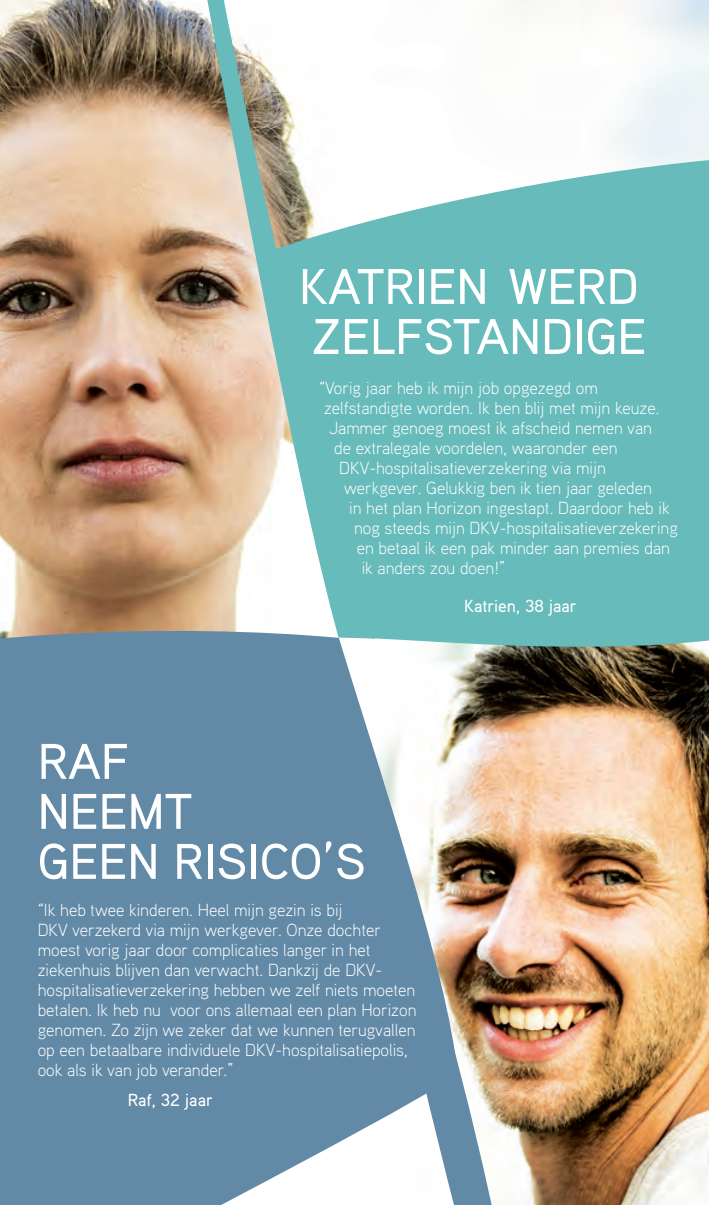
<style>
.page{position:relative;width:709px;height:1205px;background:#fff}
.page>*{position:absolute;margin:0;border:0;box-sizing:border-box;transform-origin:0 0}
.t1{font:500 50px/50px "Aaux Pro";color:#fff}
.t2{font:300 17.5px/20px "Aaux Pro";color:#fff}
.t3{font:500 17.5px "Aaux Pro";color:#fff}
</style>
<div class="page">
<img style="left:0;top:0;width:708px;height:1205px">
<div style="left:385px;top:160px;width:323px;height:494px;background:#67bbbb"></div>
<svg style="left:194px;top:0;width:191px;height:623px"></svg>
<img style="left:457px;top:1040px;width:83px;height:165px">
<svg style="left:0;top:623px;width:457px;height:582px;background:#7799b1"></svg>
<svg style="left:708px;top:0;width:1px;height:1182px"></svg>
<p class="t1" style="left:299px;top:260px;width:349px">KATRIEN WERD<br>ZELFSTANDIGE</p>
<p class="t2" style="left:319px;top:377px;width:280px">“Vorig jaar heb ik mijn job opgezegd om</p>
<p class="t2" style="left:324px;top:397px;width:337px">zelfstandigte worden. Ik ben blij met mijn keuze.</p>
<p class="t2" style="left:329px;top:417px;width:324px">Jammer genoeg moest ik afscheid nemen van</p>
<p class="t2" style="left:334px;top:437px;width:285px">de extralegale voordelen, waaronder een</p>
<p class="t2" style="left:339px;top:457px;width:268px">DKV-hospitalisatieverzekering via mijn</p>
<p class="t2" style="left:344px;top:477px;width:309px">werkgever. Gelukkig ben ik tien jaar geleden</p>
<p class="t2" style="left:349px;top:497px;width:322px">in het plan Horizon ingestapt. Daardoor heb ik</p>
<p class="t2" style="left:354px;top:517px;width:325px">nog steeds mijn DKV-hospitalisatieverzekering</p>
<p class="t2" style="left:356px;top:537px;width:315px">en betaal ik een pak minder aan premies dan</p>
<p class="t2" style="left:362px;top:557px;width:145px">ik anders zou doen!”</p>
<p class="t3" style="left:464px;top:594px;width:114px">Katrien, 38 jaar</p>
<p class="t1" style="left:38px;top:735px;width:329px">RAF<br>NEEMT<br>GEEN RISICO’S</p>
<p class="t2" style="left:38px;top:900px;width:380px">“Ik heb twee kinderen. Heel mijn gezin is bij<br>DKV verzekerd via mijn werkgever. Onze dochter moest vorig jaar door complicaties langer in het ziekenhuis blijven dan verwacht. Dankzij de DKV&shy;hospitalisatieverzekering hebben we zelf niets moeten betalen. Ik heb nu voor ons allemaal een plan Horizon genomen. Zo zijn we zeker dat we kunnen terugvallen op een betaalbare individuele DKV-hospitalisatiepolis, ook als ik van job verander.”</p>
<p class="t3" style="left:128px;top:1089px;width:86px">Raf, 32 jaar</p>
</div>
